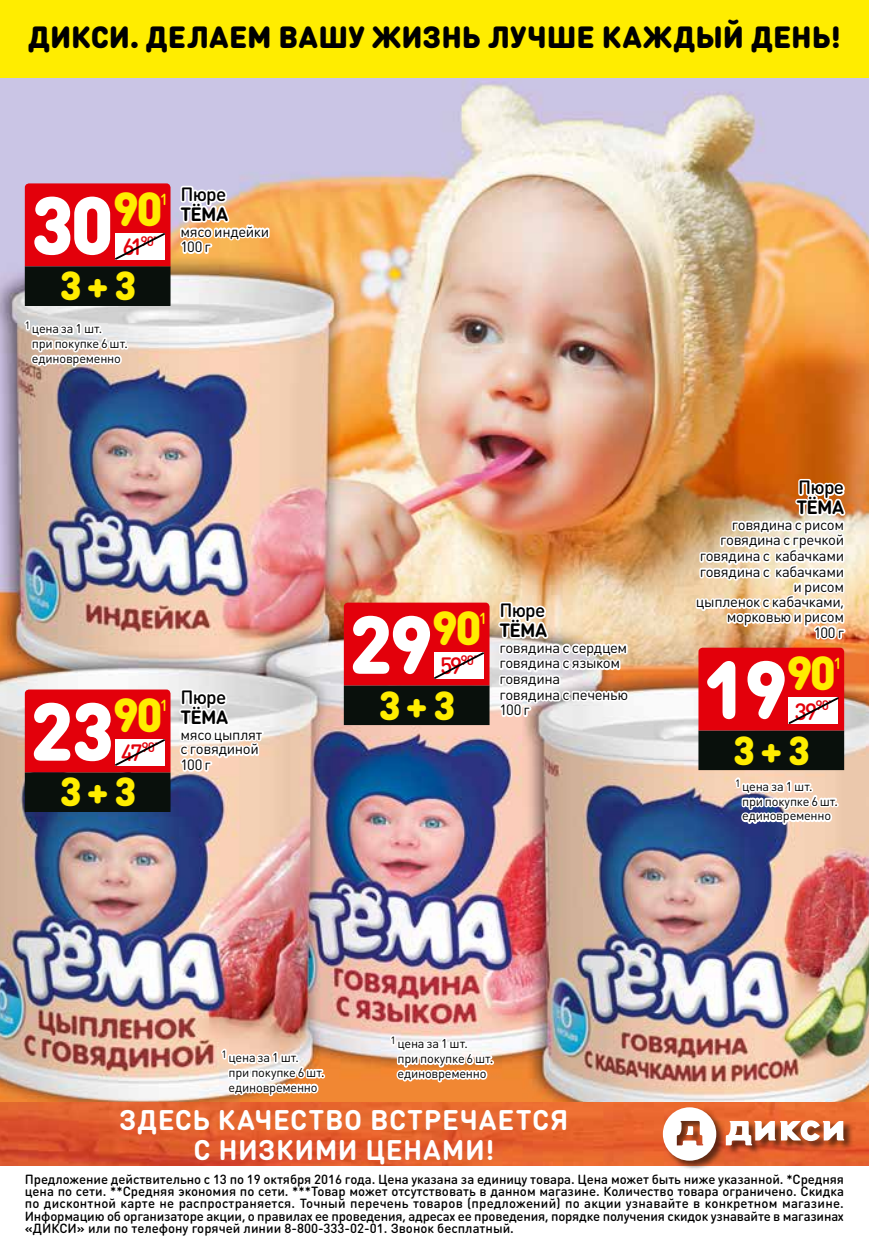
<style>
.page{position:relative;width:869px;height:1260px;background:#fff}
.page>*{position:absolute;margin:0;border:0;box-sizing:border-box;transform-origin:0 0}
.t1{font:900 80.85px "DIN Round Pro";letter-spacing:-.04em;color:#fff}
.t2{font:900 39.9px "DIN Round Pro";color:#ffed00}
.t3{font:900 30.28px "DIN Round Pro";letter-spacing:.005em;color:#000}
.t4{font:700 28px/29.8px "DIN Round Pro";letter-spacing:.025em;color:#fff;text-align:center}
.t5{font:500 23.28px "DIN Round Pro";letter-spacing:-.13em;color:#e3000b}
.t6{font:500 19.07px "DIN Round Pro";letter-spacing:-.04em;color:#000}
.t7{font:700 19.07px "DIN Round Pro";letter-spacing:-.035em;color:#000}
.t8{font:500 15.92px "DIN Round Pro";color:#ffed00}
.t9{font:14.7px/15.4px "DIN Round Pro";letter-spacing:-.025em;color:#000}
.t10{font:500 13.12px/12.2px "DIN Round Pro";color:#000;text-align:justify}
.t11{font:12.6px/14.7px "DIN Round Pro";letter-spacing:-.02em;color:#000}
</style>
<div class="page">
<img style="left:0;top:78px;width:868px;height:1024px">
<div style="left:698px;top:731px;width:145px;height:39px;background:#09100c"></div>
<svg style="left:698px;top:648px;width:145px;height:83px;background:#e31b25"></svg>
<div style="left:344px;top:686px;width:145px;height:39px;background:#09100c"></div>
<svg style="left:343px;top:603px;width:146px;height:83px;background:#e21c25"></svg>
<div style="left:25px;top:773px;width:145px;height:38px;background:#09100c"></div>
<div style="left:25px;top:773px;width:145px;height:39px;border:1px solid #09100c"></div>
<svg style="left:25px;top:690px;width:145px;height:83px;background:#e21b24"></svg>
<div style="left:25px;top:267px;width:145px;height:38px;background:#09100c"></div>
<div style="left:25px;top:266px;width:145px;height:40px;border:1px solid #09100c"></div>
<svg style="left:25px;top:183px;width:145px;height:83px;background:#e31b25"></svg>
<svg style="left:731px;top:775px;width:108px;height:55px"></svg>
<svg style="left:386px;top:1033px;width:109px;height:55px"></svg>
<svg style="left:218px;top:1047px;width:108px;height:54px"></svg>
<svg style="left:21px;top:318px;width:109px;height:55px"></svg>
<svg style="left:495px;top:599px;width:136px;height:120px"></svg>
<svg style="left:176px;top:686px;width:91px;height:88px"></svg>
<svg style="left:176px;top:183px;width:95px;height:73px"></svg>
<img style="left:693px;top:476px;width:155px;height:165px">
<img style="left:0;top:1102px;width:868px;height:63px">
<div style="left:662px;top:1107px;width:191px;height:64px;background:#000;opacity:.57"></div>
<svg style="left:662px;top:1107px;width:181px;height:54px"></svg>
<div style="left:0;top:0;width:868px;height:78px;background:#ffed00"></div>
<h3 class="t3" style="left:28px;top:14px;width:814px">ДИКСИ. ДЕЛАЕМ ВАШУ ЖИЗНЬ ЛУЧШЕ КАЖДЫЙ ДЕНЬ!</h3>
<h1 class="t1" style="left:30px;top:164px;width:134px">30<sup>90</sup></h1>
<p class="t8" style="left:160px;top:188px;width:10px">1</p>
<h2 class="t2" style="left:59px;top:256px;width:79px">3 + 3</h2>
<h3 class="t5" style="left:122px;top:231px;width:36px">61<sup>90</sup><sup>*</sup></h3>
<p class="t11" style="left:32px;top:321px;width:97px;text-indent:-7px"><sup>1</sup> цена за 1 шт.<br>при покупке 6 шт. единовременно</p>
<h3 class="t6" style="left:180px;top:181px;width:47px">Пюре</h3>
<h3 class="t7" style="left:180px;top:201px;width:49px">ТЁМА</h3>
<p class="t9" style="left:180px;top:223px;width:90px">мясо индейки<br>100 г</p>
<h1 class="t1" style="left:30px;top:670px;width:134px">23<sup>90</sup></h1>
<p class="t8" style="left:160px;top:694px;width:10px">1</p>
<h2 class="t2" style="left:59px;top:762px;width:79px">3 + 3</h2>
<h3 class="t5" style="left:121px;top:737px;width:39px">47<sup>90</sup><sup>*</sup></h3>
<h3 class="t6" style="left:180px;top:684px;width:47px">Пюре</h3>
<h3 class="t7" style="left:180px;top:704px;width:49px">ТЁМА</h3>
<p class="t9" style="left:180px;top:726px;width:83px">мясо цыплят с говядиной<br>100 г</p>
<h1 class="t1" style="left:349px;top:583px;width:134px">29<sup>90</sup></h1>
<p class="t8" style="left:478px;top:608px;width:10px">1</p>
<h2 class="t2" style="left:378px;top:675px;width:79px">3 + 3</h2>
<h3 class="t5" style="left:440px;top:650px;width:39px">59<sup>90</sup><sup>*</sup></h3>
<h3 class="t6" style="left:499px;top:597px;width:47px">Пюре</h3>
<h3 class="t7" style="left:499px;top:617px;width:49px">ТЁМА</h3>
<p class="t9" style="left:499px;top:639px;width:130px">говядина с сердцем говядина с языком говядина<br>говядина с печенью<br>100 г</p>
<h3 class="t6" style="left:797px;top:474px;width:47px">Пюре</h3>
<h3 class="t7" style="left:796px;top:494px;width:49px">ТЁМА</h3>
<p class="t9" style="left:695px;top:516px;width:150px;text-align:right">говядина с рисом говядина с гречкой говядина с кабачками говядина с кабачками и рисом<br>цыпленок с кабачками, морковью и рисом<br>100 г</p>
<h1 class="t1" style="left:703px;top:628px;width:134px">19<sup>90</sup></h1>
<p class="t8" style="left:833px;top:653px;width:10px">1</p>
<h2 class="t2" style="left:732px;top:720px;width:79px">3 + 3</h2>
<h3 class="t5" style="left:794px;top:695px;width:39px">39<sup>90</sup><sup>*</sup></h3>
<p class="t11" style="left:741px;top:778px;width:97px;text-indent:-7px"><sup>1</sup> цена за 1 шт.<br>при покупке 6 шт. единовременно</p>
<p class="t11" style="left:228px;top:1050px;width:97px;text-indent:-7px"><sup>1</sup> цена за 1 шт.<br>при покупке 6 шт. единовременно</p>
<p class="t11" style="left:397px;top:1036px;width:97px;text-indent:-7px"><sup>1</sup> цена за 1 шт.<br>при покупке 6 шт. единовременно</p>
<h3 class="t4" style="left:119px;top:1104px;width:450px">ЗДЕСЬ КАЧЕСТВО ВСТРЕЧАЕТСЯ<br>С НИЗКИМИ ЦЕНАМИ!</h3>
<p class="t10" style="left:25px;top:1173px;width:820px">Предложение действительно с 13 по 19 октября 2016 года. Цена указана за единицу товара. Цена может быть ниже указанной. *Средняя цена по сети. **Средняя экономия по сети. ***Товар может отсутствовать в данном магазине. Количество товара ограничено. Скидка по дисконтной карте не распространяется. Точный перечень товаров (предложений) по акции узнавайте в конкретном магазине.<br>Информацию об организаторе акции, о правилах ее проведения, адресах ее проведения, порядке получения скидок узнавайте в магазинах «ДИКСИ» или по телефону горячей линии 8-800-333-02-01. Звонок бесплатный.</p>
</div>
